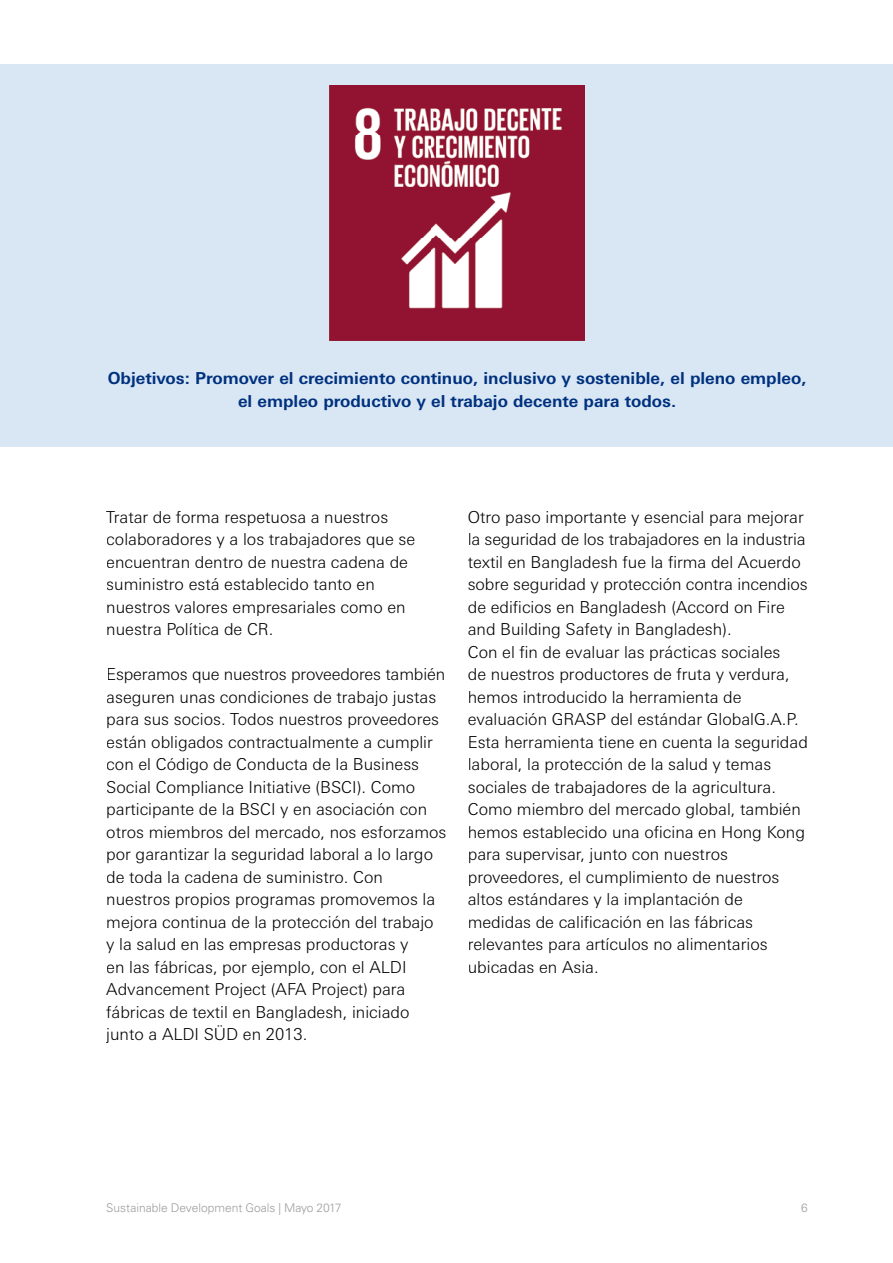
<style>
.page{position:relative;width:893px;height:1263px;background:#fff}
.page>*{position:absolute;margin:0;border:0;box-sizing:border-box;transform-origin:0 0}
.t1{font:300 16.5px/22.5px "Univers Next Pro";color:#000}
.t2{font:700 16.5px/22.5px "Univers Next Pro";color:#00317e;text-align:center}
.t3{font:300 12px "Univers LT";color:#9c9e9f}
</style>
<div class="page">
<div style="left:0;top:64px;width:893px;height:382px;background:#d9e7f5"></div>
<img style="left:330px;top:85px;width:255px;height:255px">
<p class="t2" style="left:108px;top:367px;width:700px">Objetivos: Promover el crecimiento continuo, inclusivo y sostenible, el pleno empleo, el empleo productivo y el trabajo decente para todos.</p>
<p class="t1" style="left:106px;top:505px;width:310px">Tratar de forma respetuosa a nuestros colaboradores y a los trabajadores que se encuentran dentro de nuestra cadena de suministro está establecido tanto en nuestros valores empresariales como en nuestra Política de CR.</p>
<p class="t1" style="left:106px;top:663px;width:342px">Esperamos que nuestros proveedores también aseguren unas condiciones de trabajo justas para sus socios. Todos nuestros proveedores están obligados contractualmente a cumplir con el Código de Conducta de la Business Social Compliance Initiative (BSCI). Como participante de la BSCI y en asociación con otros miembros del mercado, nos esforzamos por garantizar la seguridad laboral a lo largo de toda la cadena de suministro. Con nuestros propios programas promovemos la mejora continua de la protección del trabajo<br>y la salud en las empresas productoras y<br>en las fábricas, por ejemplo, con el ALDI Advancement Project (AFA Project) para fábricas de textil en Bangladesh, iniciado junto a ALDI SÜD en 2013.</p>
<p class="t1" style="left:468px;top:505px;width:342px">Otro paso importante y esencial para mejorar la seguridad de los trabajadores en la industria textil en Bangladesh fue la firma del Acuerdo sobre seguridad y protección contra incendios de edificios en Bangladesh (Accord on Fire and Building Safety in Bangladesh).<br>Con el fin de evaluar las prácticas sociales<br>de nuestros productores de fruta y verdura, hemos introducido la herramienta de evaluación GRASP del estándar GlobalG.A.P.<br>Esta herramienta tiene en cuenta la seguridad laboral, la protección de la salud y temas sociales de trabajadores de la agricultura.<br>Como miembro del mercado global, también hemos establecido una oficina en Hong Kong para supervisar, junto con nuestros proveedores, el cumplimiento de nuestros altos estándares y la implantación de medidas de calificación en las fábricas relevantes para artículos no alimentarios ubicadas en Asia.</p>
<p class="t3" style="left:106px;top:1200px;width:237px">Sustainable Development Goals | Mayo 2017</p>
<p class="t3" style="left:801px;top:1200px;width:8px">6</p>
</div>
